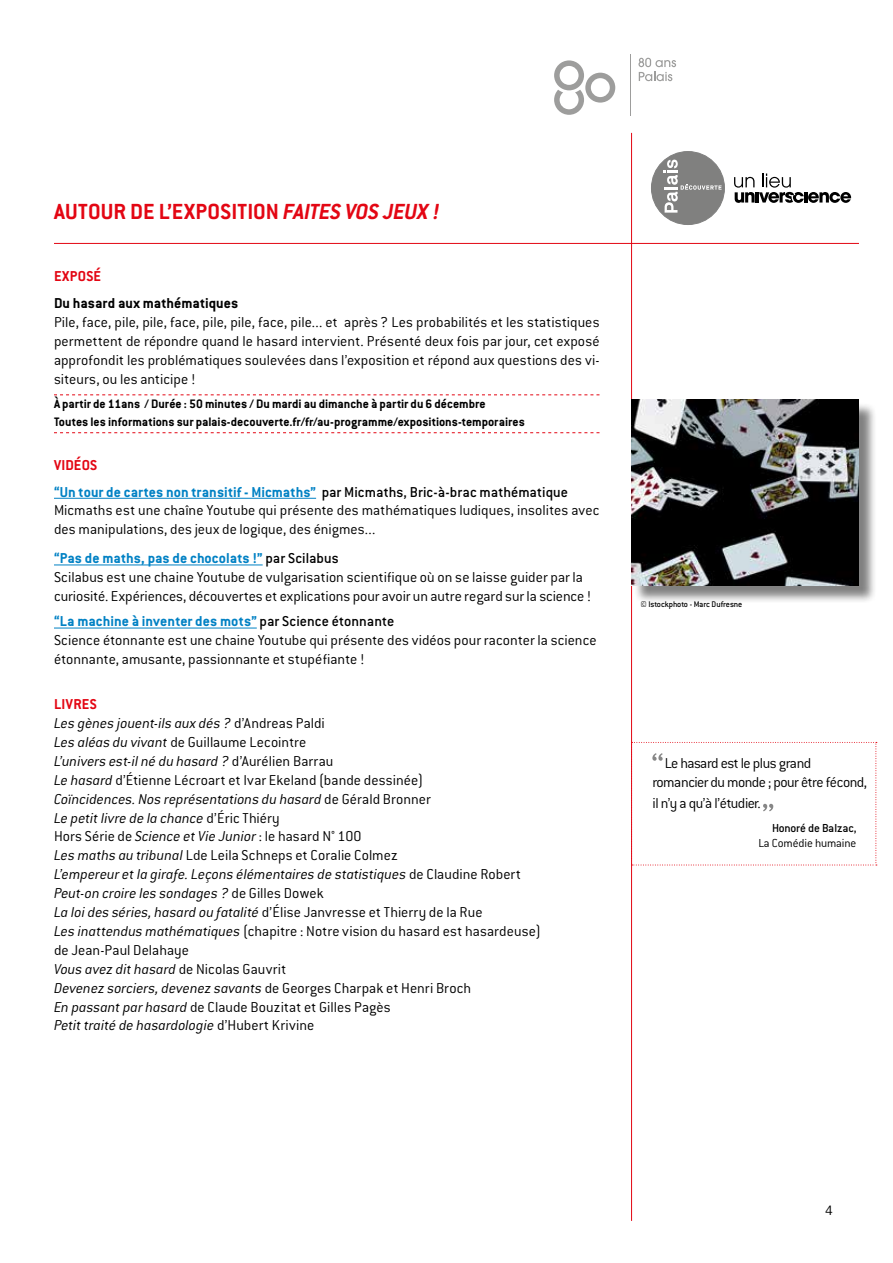
<style>
.page{position:relative;width:893px;height:1263px;background:#fff}
.page>*{position:absolute;margin:0;border:0;box-sizing:border-box;transform-origin:0 0}
.t1{font:700 24px "Conduit ITC";letter-spacing:.01em;color:#e30613}
.t2{font:300 15.75px/18.9px "Conduit ITC";color:#000}
.t3{font:15.75px/18.9px "Conduit ITC Light Italic Alt";color:#000}
.t4{font:700 15.75px/26.7px "Conduit ITC";color:#0081c4}
.t5{font:300 15.75px/19.5px "Conduit ITC";letter-spacing:-.035em;color:#000}
.t6{font:700 15.75px "Conduit ITC";color:#000}
.t7{font:700 15.75px "Conduit ITC";letter-spacing:.025em;color:#e30613}
.t8{font:300 15px "Conduit ITC";color:#000}
.t9{font:700 13.5px/18px "Conduit ITC";color:#000}
.t10{font:300 12.75px "Conduit ITC";letter-spacing:-.01em;color:#000}
.t11{font:500 12.75px "Conduit ITC";letter-spacing:-.015em;color:#000}
.t12{font:500 9px "Conduit ITC";letter-spacing:-.005em;color:#000}
.s1{font-family:"Conduit ITC Bold Italic Alt";font-weight:400}
.s2{color:#e30613}
.s3{font-weight:500;color:#000}
.s4{font-weight:700;color:#0081c4}
.s5{font-weight:500}
.s6{font-family:"Conduit ITC";font-weight:300}
.s7{font-family:"Conduit ITC Light Italic Alt";font-weight:400}
</style>
<div class="page">
<hr style="left:631px;top:133px;width:1px;height:1088px;background:#e30613">
<div style="left:651px;top:152px;width:73px;height:73px;background:#80807f;border-radius:50%"></div>
<div style="left:651px;top:151px;width:74px;height:74px;border:1px solid #80807f;border-radius:50%"></div>
<svg style="left:664px;top:160px;width:57px;height:53px"></svg>
<svg style="left:734px;top:173px;width:117px;height:30px"></svg>
<svg style="left:554px;top:60px;width:61px;height:55px"></svg>
<svg style="left:638px;top:58px;width:38px;height:23px"></svg>
<hr style="left:630px;top:54px;width:1px;height:61px;background:#9d9d9c">
<svg style="left:54px;top:394px;width:546px;height:1px"></svg>
<svg style="left:54px;top:432px;width:546px;height:1px"></svg>
<hr style="left:54px;top:498px;width:262px;height:1px;background:#0081c4">
<hr style="left:54px;top:565px;width:209px;height:1px;background:#0081c4">
<hr style="left:54px;top:628px;width:203px;height:1px;background:#0081c4">
<hr style="left:54px;top:243px;width:805px;height:1px;background:#e30613">
<div style="left:633px;top:402px;width:244px;height:202px;background:#000;opacity:.5"></div>
<img style="left:631px;top:400px;width:227px;height:185px">
<svg style="left:631px;top:742px;width:246px;height:124px"></svg>
<h1 class="t1" style="left:54px;top:198px;width:387px">AUTOUR DE L’EXPOSITION <span class="s1">FAITES VOS JEUX !</span></h1>
<p class="t7" style="left:54px;top:267px;width:49px">EXPOSÉ</p>
<p class="t6" style="left:54px;top:294px;width:186px">Du hasard aux mathématiques</p>
<p class="t2" style="left:54px;top:313px;width:547px;text-align:justify">Pile, face, pile, pile, face, pile, pile, face, pile... et après? Les probabilités et les statistiques permettent de répondre quand le hasard intervient. Présenté deux fois par jour, cet exposé approfondit les problématiques soulevées dans l’exposition et répond aux questions des vi&shy;siteurs, ou les anticipe !</p>
<p class="t9" style="left:54px;top:394px;width:472px">À partir de 11ans / Durée : 50 minutes / Du mardi au dimanche à partir du 6 décembre<br>Toutes les informations sur palais-decouverte.fr/fr/au-programme/expositions-temporaires</p>
<p class="t4" style="left:54px;top:451px;width:516px"><span class="s2">VIDÉOS<br></span>“Un tour de cartes non transitif - Micmaths” <span class="s3">par Micmaths, Bric-à-brac mathématique</span></p>
<p class="t2" style="left:54px;top:501px;width:547px">Micmaths est une chaîne Youtube qui présente des mathématiques ludiques, insolites avec des manipulations, des jeux de logique, des énigmes...</p>
<p class="t2" style="left:54px;top:549px;width:538px"><span class="s4">“Pas de maths, pas de chocolats !”</span> <span class="s5">par Scilabus<br></span>Scilabus est une chaine Youtube de vulgarisation scientifique où on se laisse guider par la curiosité. Expériences, découvertes et explications pour avoir un autre regard sur la science !</p>
<p class="t2" style="left:54px;top:612px;width:544px"><span class="s4">“La machine à inventer des mots”</span> <span class="s5">par Science étonnante<br></span>Science étonnante est une chaine Youtube qui présente des vidéos pour raconter la science étonnante, amusante, passionnante et stupéfiante !</p>
<p class="t7" style="left:54px;top:695px;width:44px">LIVRES</p>
<p class="t3" style="left:54px;top:714px;width:272px">Les gènes jouent-ils aux dés ? <span class="s6">d’Andreas Paldi</span></p>
<p class="t2" style="left:54px;top:732px;width:254px"><span class="s7">Les aléas du vivant</span> de Guillaume Lecointre</p>
<p class="t3" style="left:54px;top:751px;width:281px">L’univers est-il né du hasard ? <span class="s6">d’Aurélien Barrau</span></p>
<p class="t2" style="left:54px;top:770px;width:371px"><span class="s7">Le hasard</span> d’Étienne Lécroart et Ivar Ekeland (bande dessinée)</p>
<p class="t3" style="left:54px;top:789px;width:378px">Coïncidences. Nos représentations du hasard <span class="s6">de Gérald Bronner<br></span>Le petit livre de la chance <span class="s6">d’Éric Thiéry</span></p>
<p class="t2" style="left:54px;top:827px;width:345px">Hors Série de <span class="s7">Science et Vie Junior</span> : le hasard N° 100<br><span class="s7">Les maths au tribunal</span> Lde Leila Schneps et Coralie Colmez</p>
<p class="t3" style="left:54px;top:865px;width:468px">L’empereur et la girafe. Leçons élémentaires de statistiques <span class="s6">de Claudine Robert<br></span>Peut-on croire les sondages ? <span class="s6">de Gilles Dowek</span></p>
<p class="t2" style="left:54px;top:903px;width:488px"><span class="s7">La loi des séries, hasard ou fatalité</span> d’Élise Janvresse et Thierry de la Rue<br><span class="s7">Les inattendus mathématiques</span> (chapitre : Notre vision du hasard est hasardeuse) de Jean-Paul Delahaye</p>
<p class="t3" style="left:54px;top:959px;width:419px">Vous avez dit hasard <span class="s6">de Nicolas Gauvrit<br></span>Devenez sorciers, devenez savants <span class="s6">de Georges Charpak et Henri Broch</span></p>
<p class="t2" style="left:54px;top:997px;width:338px"><span class="s7">En passant par hasard</span> de Claude Bouzitat et Gilles Pagès</p>
<p class="t3" style="left:54px;top:1016px;width:262px">Petit traité de hasardologie <span class="s6">d’Hubert Krivine</span></p>
<p class="t12" style="left:640px;top:599px;width:103px">© Istockphoto - Marc Dufresne</p>
<p class="t5" style="left:652px;top:753px;width:216px;text-indent:12px">Le hasard est le plus grand romancier du monde ; pour être fécond,</p>
<p class="t5" style="left:652px;top:793px;width:110px">il n’y a qu’à l’étudier.</p>
<p class="t11" style="left:772px;top:821px;width:86px">Honoré de Balzac,</p>
<p class="t10" style="left:758px;top:836px;width:99px">La Comédie humaine</p>
<p class="t8" style="left:825px;top:1202px;width:9px">4</p>
</div>
